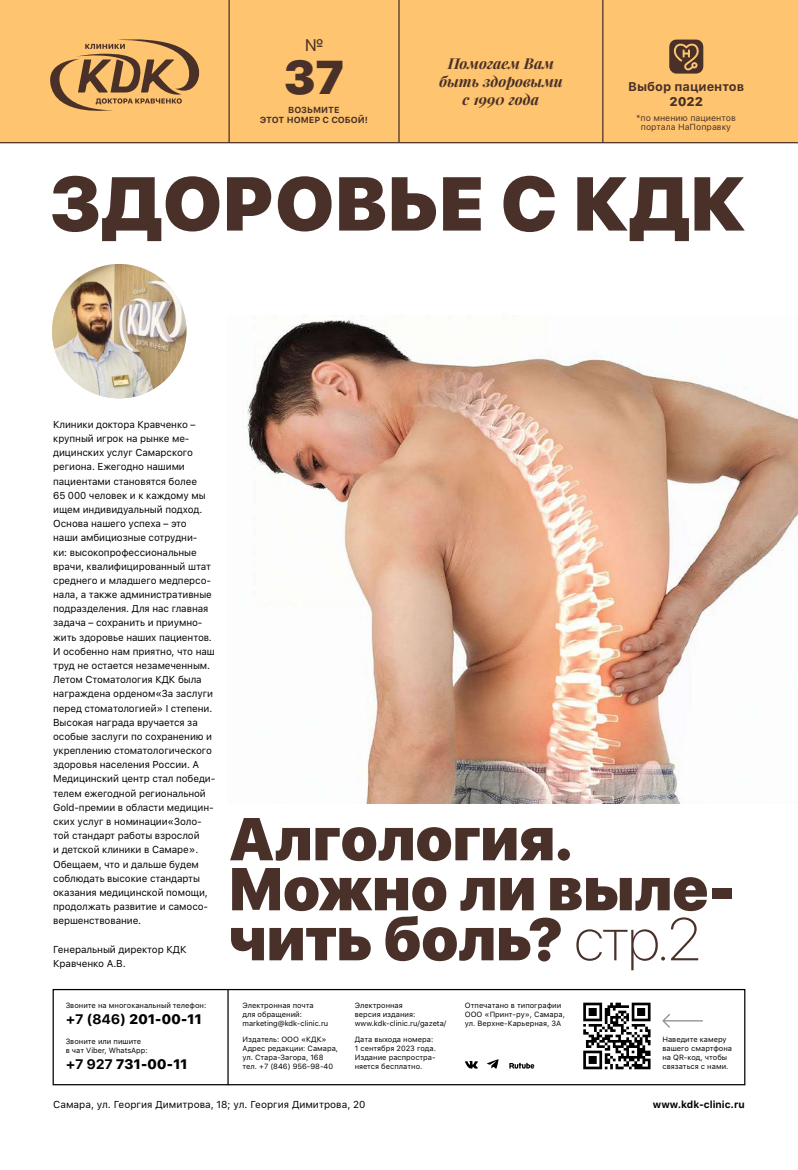
<style>
.page{position:relative;width:798px;height:1170px;background:#fff}
.page>*{position:absolute;margin:0;border:0;box-sizing:border-box;transform-origin:0 0}
.t1{font:900 75.62px "SF Pro Display";letter-spacing:.01em;color:#493028}
.t2{font:900 60px/50px "SF Pro Display";color:#493028}
.t3{font:900 47.12px "SF Pro Display";color:#493028}
.t4{font:16.75px "SF Pro Text";color:#493028}
.t5{font:italic 700 15px/18px "Playfair Display";color:#493028;text-align:center}
.t6{font:800 13.75px "SF Pro Text";letter-spacing:-.025em;color:#000}
.t7{font:700 12.5px "SF Pro Text";color:#493028}
.t8{font:800 12.5px "SF Pro Text";color:#493028}
.t9{font:10px/14.1px "SF Pro Text";letter-spacing:-.01em;color:#000}
.t10{font:700 10px "SF Pro Text";color:#000}
.t11{font:8.75px/8.8px "SF Pro Text";color:#493028;text-align:center}
.t12{font:700 8.75px/10px "SF Pro Text";color:#493028;text-align:center}
.t13{font:7.5px/9px "SF Pro Text";color:#000}
.s1{font-weight:700}
.s2{font-weight:100}
</style>
<div class="page">
<div style="left:0;top:0;width:797px;height:143px;background:#fec46f"></div>
<svg style="left:50px;top:39px;width:150px;height:72px"></svg>
<svg style="left:465px;top:1060px;width:13px;height:8px"></svg>
<svg style="left:662px;top:1014px;width:40px;height:13px"></svg>
<svg style="left:583px;top:1002px;width:67px;height:67px"></svg>
<hr style="left:228px;top:0;width:2px;height:143px;background:#493028">
<hr style="left:398px;top:0;width:1px;height:143px;background:#493028">
<hr style="left:602px;top:0;width:1px;height:143px;background:#493028">
<hr style="left:0;top:142px;width:797px;height:1px;background:#493028">
<div style="left:53px;top:988px;width:692px;height:97px;border:1px solid #000"></div>
<hr style="left:227px;top:989px;width:1px;height:95px;background:#000">
<img style="left:52px;top:264px;width:134px;height:134px;border-radius:50%">
<svg style="left:487px;top:1059px;width:11px;height:9px"></svg>
<svg style="left:509px;top:1062px;width:25px;height:6px"></svg>
<svg style="left:669px;top:40px;width:34px;height:34px"></svg>
<img style="left:247px;top:315px;width:550px;height:488px">
<h3 class="t4" style="left:305px;top:33px;width:20px">№</h3>
<h3 class="t3" style="left:284px;top:50px;width:61px">37</h3>
<p class="t12" style="left:260px;top:104px;width:109px">ВОЗЬМИТЕ<br>ЭТОТ НОМЕР С СОБОЙ!</p>
<h3 class="t5" style="left:439px;top:54px;width:125px">Помогаем Вам быть здоровыми</h3>
<h3 class="t5" style="left:462px;top:90px;width:78px">с 1990 года</h3>
<p class="t7" style="left:628px;top:79px;width:117px">Выбор пациентов</p>
<p class="t8" style="left:669px;top:94px;width:35px">2022</p>
<p class="t11" style="left:636px;top:114px;width:101px">*по мнению пациентов портала НаПоправку</p>
<h1 class="t1" style="left:50px;top:160px;width:696px">ЗДОРОВЬЕ С КДК</h1>
<p class="t9" style="left:53px;top:417px;width:164px">Клиники доктора Кравченко – крупный игрок на рынке ме&shy;дицинских услуг Самарского региона. Ежегодно нашими пациентами становятся более<br>65 000 человек и к каждому мы ищем индивидуальный подход.<br>Основа нашего успеха – это<br>наши амбициозные сотрудни-<br>ки: высокопрофессиональные врачи, квалифицированный штат среднего и младшего медперсо&shy;нала, а также административные подразделения. Для нас главная задача – сохранить и приумно&shy;жить здоровье наших пациентов.<br>И особенно нам приятно, что наш труд не остается незамеченным.<br>Летом Стоматология КДК была награждена орденом«За заслуги перед стоматологией» I степени.<br>Высокая награда вручается за особые заслуги по сохранению и укреплению стоматологического здоровья населения России. А<br>Медицинский центр стал победи&shy;телем ежегодной региональной<br>Gold-премии в области медицин&shy;ских услуг в номинации«Золо&shy;той стандарт работы взрослой<br>и детской клиники в Самаре».<br>Обещаем, что и дальше будем соблюдать высокие стандарты оказания медицинской помощи, продолжать развитие и самосо&shy;вершенствование.</p>
<p class="t9" style="left:53px;top:942px;width:135px">Генеральный директор КДК<br>Кравченко А.В.</p>
<p class="t13" style="left:66px;top:1000px;width:142px">Звоните на многоканальный телефон:</p>
<h3 class="t6" style="left:66px;top:1011px;width:138px"><span class="s1">+7 (846)</span> 201-00-11</h3>
<p class="t13" style="left:66px;top:1036px;width:83px">Звоните или пишите<br>в чат Viber, WhatsApp:</p>
<h3 class="t6" style="left:66px;top:1056px;width:123px"><span class="s1">+7 927</span> 731-00-11</h3>
<h2 class="t2" style="left:229px;top:814px;width:508px">Алгология.<br>Можно ли выле&shy;чить боль? <span class="s2">стр.2</span></h2>
<p class="t13" style="left:242px;top:1000px;width:87px">Электронная почта для обращений: marketing@kdk-clinic.ru</p>
<p class="t13" style="left:354px;top:1000px;width:93px">Электронная<br>версия издания: www.kdk-clinic.ru/gazeta/</p>
<p class="t13" style="left:464px;top:1000px;width:101px">Отпечатано в типографии<br>ООО «Принт-ру», Самара, ул. Верхне-Карьерная, 3А</p>
<p class="t13" style="left:242px;top:1035px;width:97px">Издатель: ООО «КДК»<br>Адрес редакции: Самара, ул. Стара-Загора, 168 тел. +7 (846) 956-98-40</p>
<p class="t13" style="left:354px;top:1035px;width:83px">Дата выхода номера:<br>1 сентября 2023 года.<br>Издание распростра&shy;няется бесплатно.</p>
<p class="t13" style="left:662px;top:1035px;width:71px">Наведите камеру вашего смартфона на QR-код, чтобы связаться с нами.</p>
<p class="t9" style="left:53px;top:1097px;width:314px">Самара, ул. Георгия Димитрова, 18; ул. Георгия Димитрова, 20</p>
<p class="t10" style="left:652px;top:1098px;width:93px">www.kdk-clinic.ru</p>
</div>
